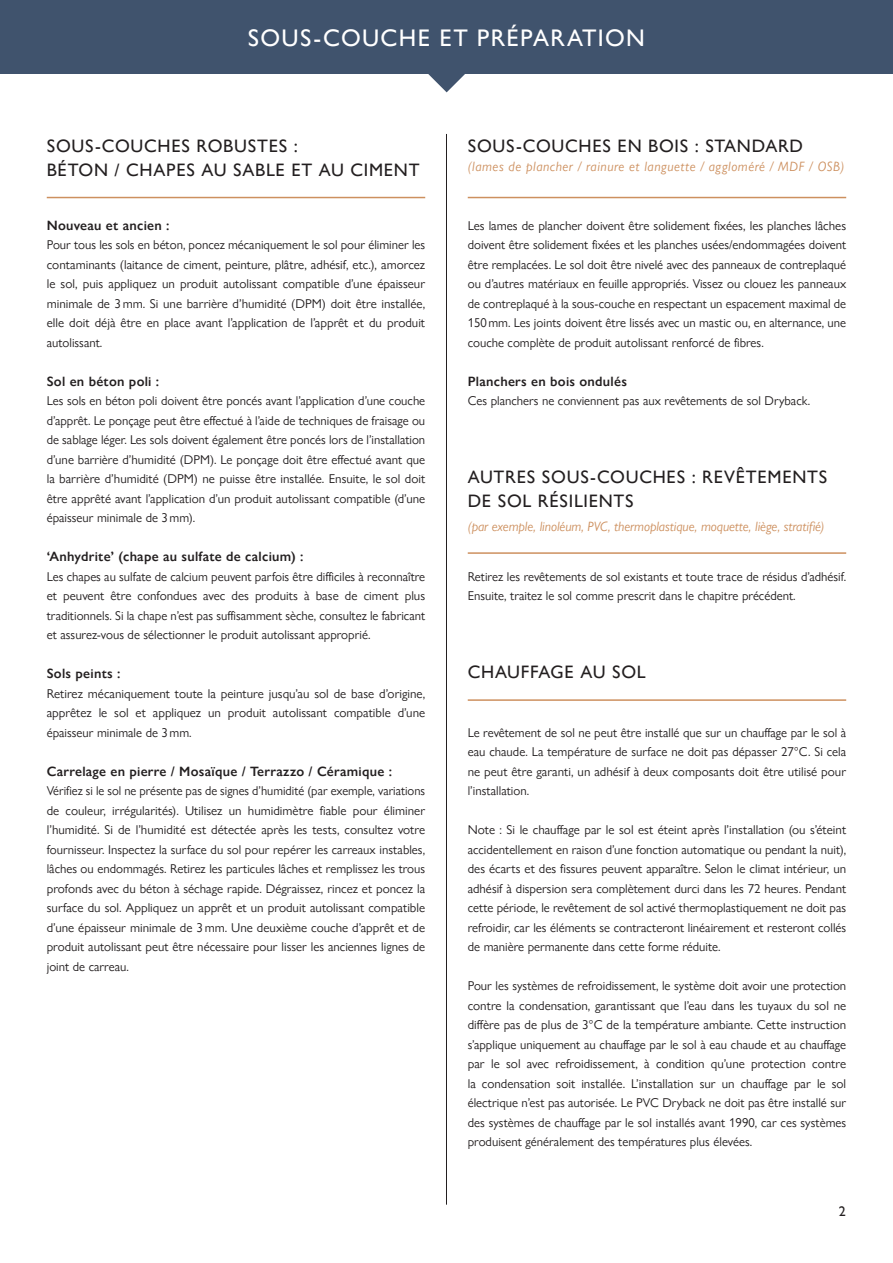
<style>
.page{position:relative;width:893px;height:1263px;background:#fff}
.page>*{position:absolute;margin:0;border:0;box-sizing:border-box;transform-origin:0 0}
.t1{font:500 24px "Gill Sans Nova";letter-spacing:.055em;color:#fff}
.t2{font:500 18px/24px "Gill Sans Nova";letter-spacing:.04em;color:#231f20}
.t3{font:500 13.95px "Gill Sans Nova";color:#231f20}
.t4{font:600 13.5px "Gill Sans Nova";letter-spacing:.02em;color:#231f20}
.t5{font:italic 13.5px "Gill Sans Nova";letter-spacing:-.005em;color:#cd905f}
.t6{font:italic 13.5px "Gill Sans Nova";letter-spacing:.04em;color:#cd905f}
.t7{font:12.75px/19.5px "Gill Sans Nova";color:#231f20;text-align:justify}
</style>
<div class="page">
<hr style="left:446px;top:134px;width:1px;height:1071px;background:#231f20">
<div style="left:0;top:0;width:893px;height:74px;background:#40536d"></div>
<svg style="left:428px;top:74px;width:37px;height:18px"></svg>
<hr style="left:47px;top:197px;width:378px;height:1px;background:#cd905f">
<hr style="left:468px;top:197px;width:378px;height:1px;background:#cd905f">
<hr style="left:468px;top:552px;width:378px;height:2px;background:#cd905f">
<hr style="left:468px;top:699px;width:378px;height:2px;background:#cd905f">
<h1 class="t1" style="left:248px;top:23px;width:399px">SOUS-COUCHE ET PRÉPARATION</h1>
<h2 class="t2" style="left:47px;top:133px;width:374px">SOUS-COUCHES ROBUSTES :<br>BÉTON / CHAPES AU SABLE ET AU CIMENT</h2>
<p class="t4" style="left:47px;top:217px;width:124px">Nouveau et ancien :</p>
<p class="t7" style="left:47px;top:235px;width:380px">Pour tous les sols en béton, poncez mécaniquement le sol pour éliminer les contaminants (laitance de ciment, peinture, plâtre, adhésif, etc.), amorcez le sol, puis appliquez un produit autolissant compatible d’une épaisseur minimale de 3mm. Si une barrière d’humidité (DPM) doit être installée, elle doit déjà être en place avant l’application de l’apprêt et du produit autolissant.</p>
<p class="t4" style="left:47px;top:373px;width:114px">Sol en béton poli :</p>
<p class="t7" style="left:47px;top:391px;width:380px">Les sols en béton poli doivent être poncés avant l’application d’une couche d’apprêt. Le ponçage peut être effectué à l’aide de techniques de fraisage ou de sablage léger. Les sols doivent également être poncés lors de l’installation d’une barrière d’humidité (DPM). Le ponçage doit être effectué avant que la barrière d’humidité (DPM) ne puisse être installée. Ensuite, le sol doit être apprêté avant l’application d’un produit autolissant compatible (d’une épaisseur minimale de 3mm).</p>
<p class="t4" style="left:47px;top:548px;width:258px">‘Anhydrite’ (chape au sulfate de calcium) :</p>
<p class="t7" style="left:47px;top:566px;width:380px">Les chapes au sulfate de calcium peuvent parfois être difficiles à reconnaître et peuvent être confondues avec des produits à base de ciment plus traditionnels. Si la chape n’est pas suffisamment sèche, consultez le fabricant et assurez-vous de sélectionner le produit autolissant approprié.</p>
<p class="t4" style="left:47px;top:665px;width:75px">Sols peints :</p>
<p class="t7" style="left:47px;top:683px;width:380px">Retirez mécaniquement toute la peinture jusqu’au sol de base d’origine, apprêtez le sol et appliquez un produit autolissant compatible d’une épaisseur minimale de 3mm.</p>
<p class="t4" style="left:47px;top:763px;width:347px">Carrelage en pierre / Mosaïque / Terrazzo / Céramique :</p>
<p class="t7" style="left:47px;top:781px;width:380px">Vérifiez si le sol ne présente pas de signes d’humidité (par exemple, variations de couleur, irrégularités). Utilisez un humidimètre fiable pour éliminer l’humidité. Si de l’humidité est détectée après les tests, consultez votre fournisseur. Inspectez la surface du sol pour repérer les carreaux instables, lâches ou endommagés. Retirez les particules lâches et remplissez les trous profonds avec du béton à séchage rapide. Dégraissez, rincez et poncez la surface du sol. Appliquez un apprêt et un produit autolissant compatible d’une épaisseur minimale de 3mm. Une deuxième couche d’apprêt et de produit autolissant peut être nécessaire pour lisser les anciennes lignes de joint de carreau.</p>
<h2 class="t2" style="left:468px;top:133px;width:337px">SOUS-COUCHES EN BOIS : STANDARD</h2>
<p class="t6" style="left:468px;top:158px;width:378px">(lames de plancher / rainure et languette / aggloméré / MDF / OSB)</p>
<p class="t7" style="left:468px;top:215px;width:380px">Les lames de plancher doivent être solidement fixées, les planches lâches doivent être solidement fixées et les planches usées/endommagées doivent être remplacées. Le sol doit être nivelé avec des panneaux de contreplaqué ou d’autres matériaux en feuille appropriés. Vissez ou clouez les panneaux de contreplaqué à la sous-couche en respectant un espacement maximal de 150mm. Les joints doivent être lissés avec un mastic ou, en alternance, une couche complète de produit autolissant renforcé de fibres.</p>
<p class="t4" style="left:468px;top:373px;width:161px">Planchers en bois ondulés</p>
<p class="t7" style="left:468px;top:391px;width:344px">Ces planchers ne conviennent pas aux revêtements de sol Dryback.</p>
<h2 class="t2" style="left:468px;top:465px;width:361px">AUTRES SOUS-COUCHES : REVÊTEMENTS<br>DE SOL RÉSILIENTS</h2>
<p class="t5" style="left:468px;top:518px;width:358px">(par exemple, linoléum, PVC, thermoplastique, moquette, liège, stratifié)</p>
<p class="t7" style="left:468px;top:566px;width:380px">Retirez les revêtements de sol existants et toute trace de résidus d’adhésif.<br>Ensuite, traitez le sol comme prescrit dans le chapitre précédent.</p>
<h2 class="t2" style="left:468px;top:660px;width:179px">CHAUFFAGE AU SOL</h2>
<p class="t7" style="left:468px;top:722px;width:380px">Le revêtement de sol ne peut être installé que sur un chauffage par le sol à eau chaude. La température de surface ne doit pas dépasser 27°C. Si cela ne peut être garanti, un adhésif à deux composants doit être utilisé pour l’installation.</p>
<p class="t7" style="left:468px;top:820px;width:380px">Note : Si le chauffage par le sol est éteint après l’installation (ou s’éteint accidentellement en raison d’une fonction automatique ou pendant la nuit), des écarts et des fissures peuvent apparaître. Selon le climat intérieur, un adhésif à dispersion sera complètement durci dans les 72 heures. Pendant cette période, le revêtement de sol activé thermoplastiquement ne doit pas refroidir, car les éléments se contracteront linéairement et resteront collés de manière permanente dans cette forme réduite.</p>
<p class="t7" style="left:468px;top:976px;width:380px">Pour les systèmes de refroidissement, le système doit avoir une protection contre la condensation, garantissant que l’eau dans les tuyaux du sol ne diffère pas de plus de 3°C de la température ambiante. Cette instruction s’applique uniquement au chauffage par le sol à eau chaude et au chauffage par le sol avec refroidissement, à condition qu’une protection contre la condensation soit installée. L’installation sur un chauffage par le sol électrique n’est pas autorisée. Le PVC Dryback ne doit pas être installé sur des systèmes de chauffage par le sol installés avant 1990, car ces systèmes produisent généralement des températures plus élevées.</p>
<p class="t3" style="left:839px;top:1203px;width:8px">2</p>
</div>
